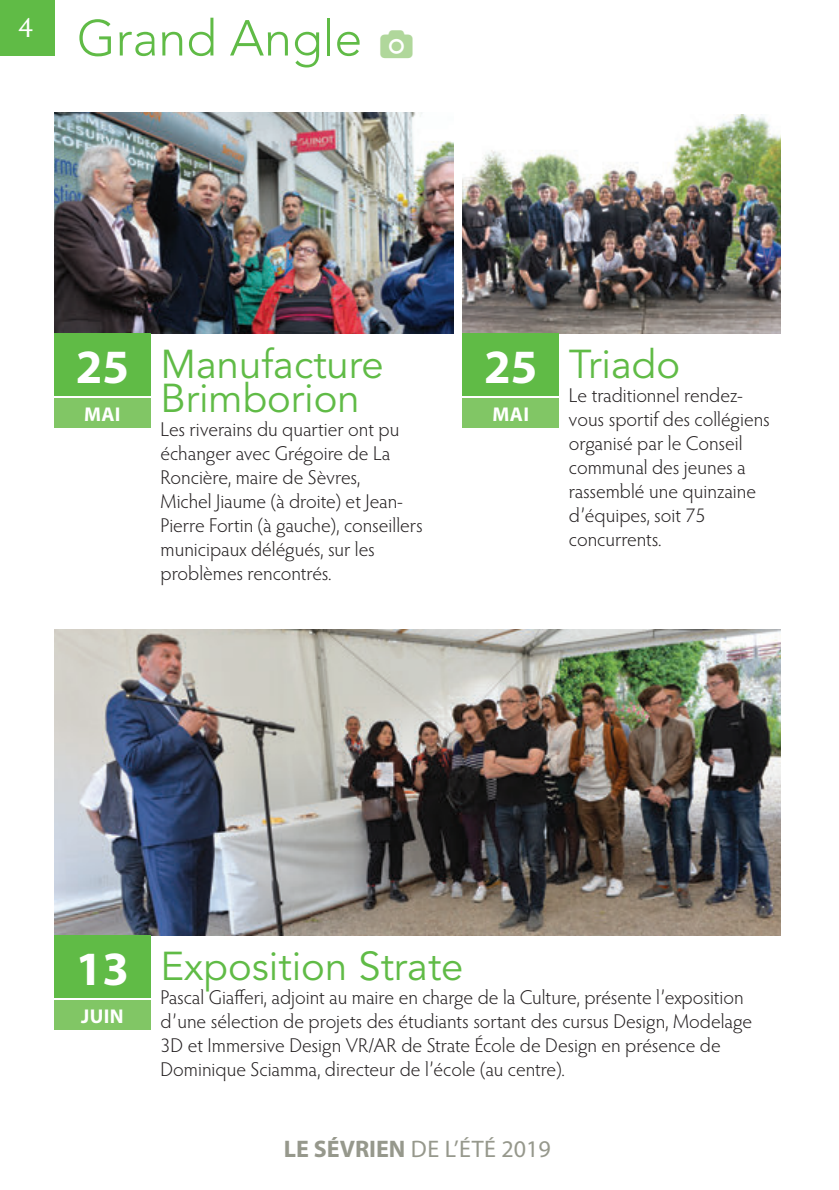
<style>
.page{position:relative;width:839px;height:1190px;background:#fff}
.page>*{position:absolute;margin:0;border:0;box-sizing:border-box;transform-origin:0 0}
.t1{font:300 50px "Avenir";color:#60bb46}
.t2{font:700 48px "Myriad Pro";color:#fff}
.t3{font:40px/34px "Avenir LT Std";color:#60bb46}
.t4{font:28px "Hypatia Sans Pro";color:#fff}
.t5{font:24px "Myriad Pro";letter-spacing:.01em;color:#96988c}
.t6{font:300 20px/24px "Hypatia Sans Pro";color:#231f20}
.t7{font:700 20px "Myriad Pro";letter-spacing:.02em;color:#fff}
.s1{font-weight:700}
</style>
<div class="page">
<div style="left:0;top:0;width:54px;height:55px;background:#60bb46"></div>
<img style="left:54px;top:112px;width:399px;height:221px">
<img style="left:462px;top:114px;width:318px;height:219px">
<img style="left:54px;top:629px;width:726px;height:306px">
<div style="left:54px;top:935px;width:97px;height:62px;background:#60bb46"></div>
<div style="left:54px;top:1000px;width:97px;height:30px;background:#81c665"></div>
<div style="left:54px;top:333px;width:97px;height:63px;background:#60bb46"></div>
<div style="left:54px;top:398px;width:97px;height:30px;background:#81c665"></div>
<div style="left:462px;top:333px;width:97px;height:63px;background:#60bb46"></div>
<div style="left:462px;top:398px;width:97px;height:30px;background:#81c665"></div>
<h3 class="t4" style="left:19px;top:9px;width:16px">4</h3>
<h1 class="t1" style="left:77px;top:9px;width:287px">Grand Angle</h1>
<h2 class="t2" style="left:76px;top:335px;width:55px">25</h2>
<p class="t7" style="left:84px;top:401px;width:38px">MAI</p>
<h3 class="t3" style="left:160px;top:348px;width:225px">Manufacture<br>Brimborion</h3>
<p class="t6" style="left:160px;top:416px;width:264px">Les riverains du quartier ont pu échanger avec Grégoire de La<br>Roncière, maire de Sèvres,<br>Michel Jiaume (à droite) et Jean-<br>Pierre Fortin (à gauche), conseillers municipaux délégués, sur les problèmes rencontrés.</p>
<h2 class="t2" style="left:484px;top:335px;width:55px">25</h2>
<p class="t7" style="left:492px;top:401px;width:38px">MAI</p>
<h3 class="t3" style="left:569px;top:348px;width:113px">Triado</h3>
<p class="t6" style="left:569px;top:382px;width:202px">Le traditionnel rendez&shy;vous sportif des collégiens organisé par le Conseil communal des jeunes a rassemblé une quinzaine d’équipes, soit 75 concurrents.</p>
<h2 class="t2" style="left:76px;top:937px;width:55px">13</h2>
<p class="t7" style="left:81px;top:1003px;width:44px">JUIN</p>
<h3 class="t3" style="left:160px;top:950px;width:304px">Exposition Strate</h3>
<p class="t6" style="left:160px;top:984px;width:593px">Pascal Giafferi, adjoint au maire en charge de la Culture, présente l’exposition d’une sélection de projets des étudiants sortant des cursus Design, Modelage 3D et Immersive Design VR/AR de Strate École de Design en présence de Dominique Sciamma, directeur de l’école (au centre).</p>
<p class="t5" style="left:284px;top:1134px;width:268px"><span class="s1">LE SÉVRIEN</span> DE L’ÉTÉ 2019</p>
</div>
